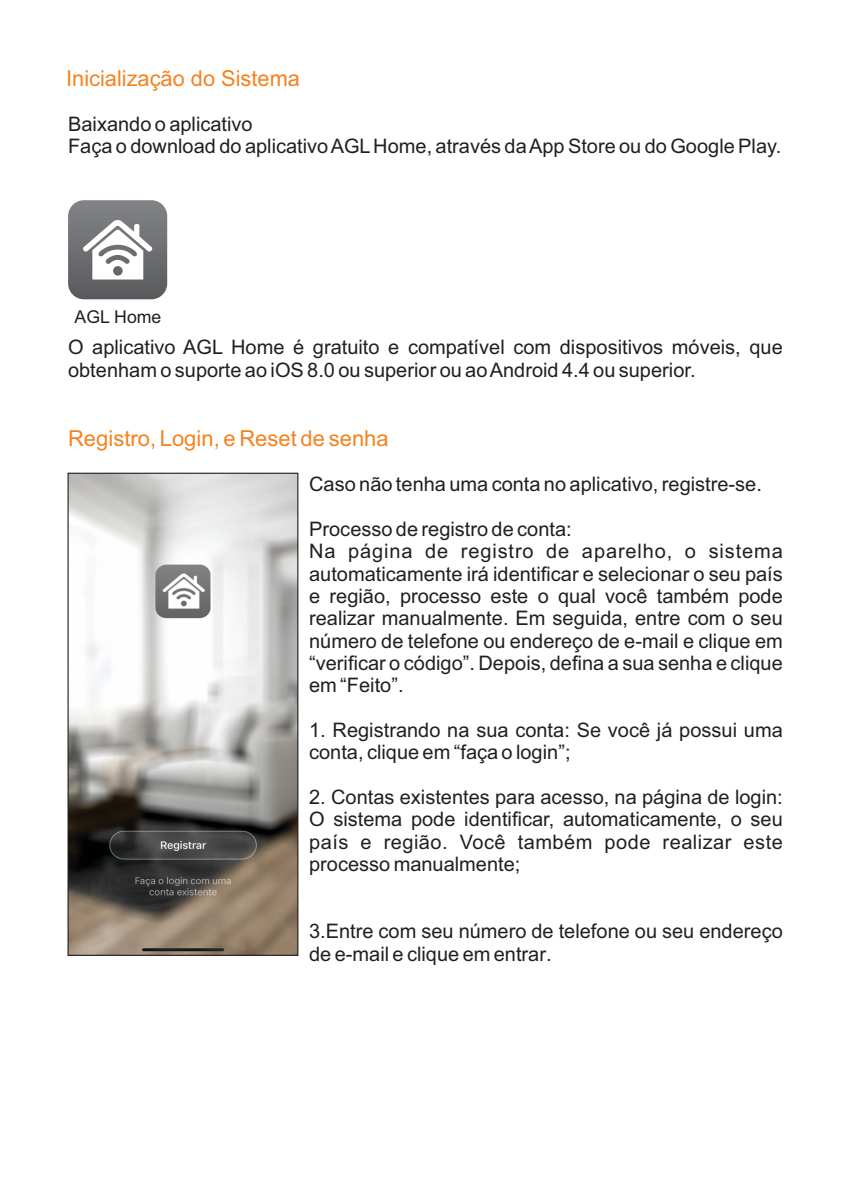
<style>
.page{position:relative;width:851px;height:1191px;background:#fff}
.page>*{position:absolute;margin:0;border:0;box-sizing:border-box;transform-origin:0 0}
.t1{font:22px "Arial";color:#f5821f}
.t2{font:20px/22.4px "Arial";color:#231f20}
.t3{font:17.6px "Arial";color:#231f20}
</style>
<div class="page">
<div style="left:68px;top:200px;width:99px;height:99px;background:linear-gradient(to bottom,#828487,#595a5c);border-radius:16px"></div>
<svg style="left:83px;top:219px;width:70px;height:60px"></svg>
<img style="left:69px;top:475px;width:227px;height:479px">
<div style="left:67px;top:473px;width:231px;height:483px;border:1px solid #231f20"></div>
<p class="t1" style="left:66px;top:70px;width:235px">Inicialização do Sistema</p>
<p class="t2" style="left:68px;top:114px;width:714px">Baixando o aplicativo<br>Faça o download do aplicativo AGLHome, através da App Store ou do Google Play.</p>
<p class="t3" style="left:75px;top:310px;width:88px">AGL Home</p>
<p class="t2" style="left:68px;top:338px;width:716px">O aplicativo AGL Home é gratuito e compatível com dispositivos móveis, que obtenham o suporte ao iOS 8.0 ou superior ou ao Android 4.4 ou superior.</p>
<p class="t1" style="left:68px;top:430px;width:322px">Registro, Login, e Reset de senha</p>
<p class="t2" style="left:309px;top:475px;width:454px">Caso não tenha uma conta no aplicativo, registre-se.</p>
<p class="t2" style="left:309px;top:519px;width:475px">Processo de registro de conta:<br>Na página de registro de aparelho, o sistema automaticamente irá identificar e selecionar o seu país e região, processo este o qual você também pode realizar manualmente. Em seguida, entre com o seu número de telefone ou endereço de e-mail e clique em “verificar o código”. Depois, defina a sua senha e clique em “Feito”.</p>
<p class="t2" style="left:309px;top:720px;width:475px">1. Registrando na sua conta: Se você já possui uma conta, clique em “faça o login”;</p>
<p class="t2" style="left:309px;top:787px;width:475px;text-align:justify">2. Contas existentes para acesso, na página de login:<br>O sistema pode identificar, automaticamente, o seu país e região. Você também pode realizar este processo manualmente;</p>
<p class="t2" style="left:309px;top:921px;width:475px">3.Entre com seu número de telefone ou seu endereço de e-mail e clique em entrar.</p>
</div>
